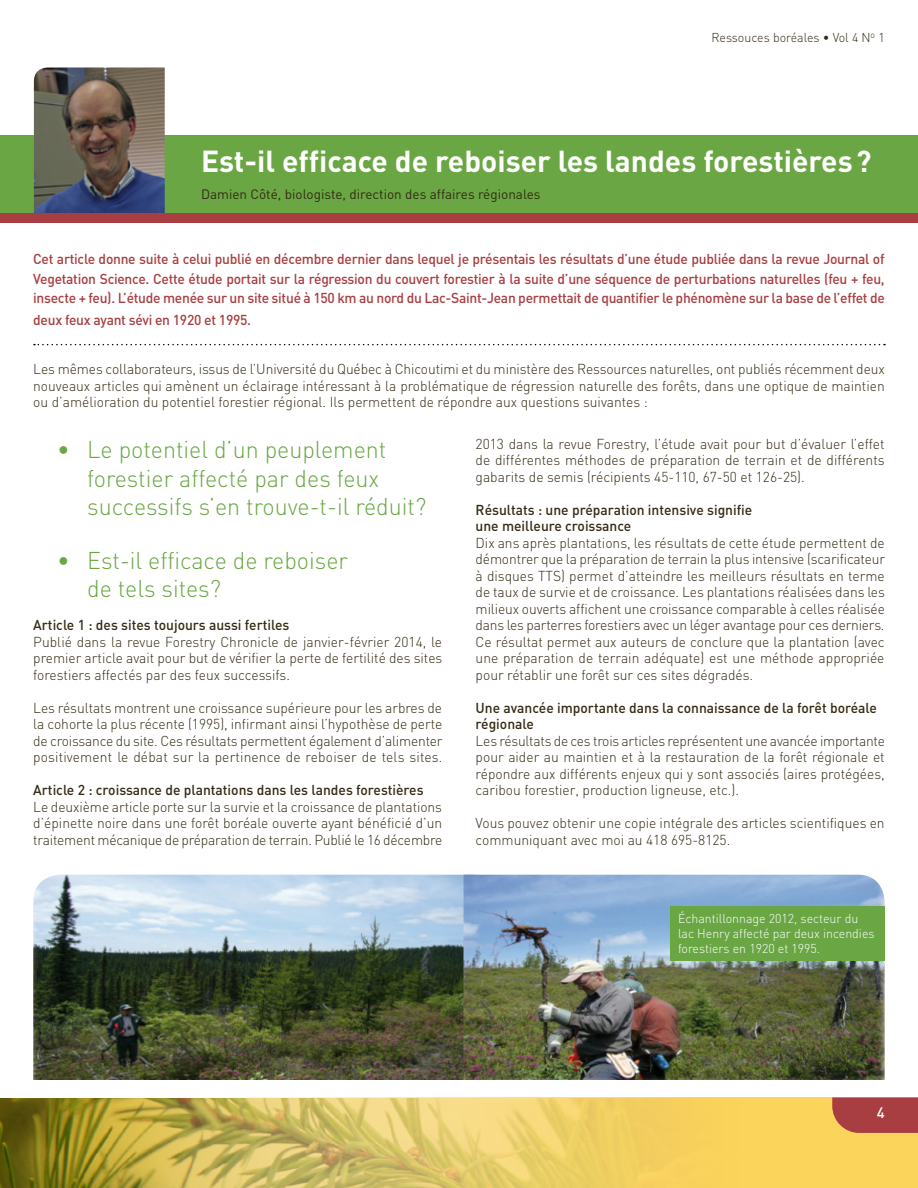
<style>
.page{position:relative;width:918px;height:1188px;background:#fff}
.page>*{position:absolute;margin:0;border:0;box-sizing:border-box;transform-origin:0 0}
.t1{font:700 30px "DIN";color:#fff}
.t2{font:300 24px/28.5px "DIN";color:#6aa744}
.t3{font:500 15px "DIN";color:#fff}
.t4{font:300 14.25px/16.5px "DIN";color:#342a13;text-align:justify}
.t5{font:500 14.25px/19.5px "DIN";letter-spacing:-.02em;color:#a83e41;text-align:justify}
.t6{font:500 14.25px/16.5px "DIN";color:#342a13}
.t7{font:13.5px "DIN";color:#342a13}
.t8{font:300 12.75px/15px "DIN";color:#fff}
.t9{font:300 12.75px "DIN";color:#342a13}
</style>
<div class="page">
<div style="left:0;top:135px;width:918px;height:83px;background:#6aa744"></div>
<svg style="left:0;top:1097px;width:918px;height:91px;background:#d7bd59"></svg>
<svg style="left:832px;top:1097px;width:86px;height:36px;background:#ad4842"></svg>
<img style="left:34px;top:68px;width:131px;height:146px">
<div style="left:0;top:214px;width:918px;height:9px;background:#a83e41"></div>
<svg style="left:34px;top:344px;width:851px;height:1px"></svg>
<img style="left:33px;top:875px;width:431px;height:205px">
<img style="left:464px;top:875px;width:421px;height:205px">
<div style="left:670px;top:906px;width:215px;height:55px;background:#6aa744"></div>
<p class="t9" style="left:711px;top:30px;width:175px">Ressouces boréales • Vol 4 N<sup>o</sup> 1</p>
<h1 class="t1" style="left:201px;top:141px;width:672px">Est-il efficace de reboiser les landes forestières?</h1>
<p class="t7" style="left:201px;top:185px;width:341px">Damien Côté, biologiste, direction des affaires régionales</p>
<p class="t5" style="left:33px;top:249px;width:853px">Cet article donne suite à celui publié en décembre dernier dans lequel je présentais les résultats d’une étude publiée dans la revue Journal of Vegetation Science. Cette étude portait sur la régression du couvert forestier à la suite d’une séquence de perturbations naturelles (feu + feu, insecte + feu). L’étude menée sur un site situé à 150 km au nord du Lac-Saint-Jean permettait de quantifier le phénomène sur la base de l’effet de</p>
<p class="t5" style="left:33px;top:310px;width:219px">deux feux ayant sévi en 1920 et 1995.</p>
<p class="t4" style="left:33px;top:361px;width:853px">Les mêmes collaborateurs, issus de l’Université du Québec à Chicoutimi et du ministère des Ressources naturelles, ont publiés récemment deux nouveaux articles qui amènent un éclairage intéressant à la problématique de régression naturelle des forêts, dans une optique de maintien ou d’amélioration du potentiel forestier régional. Ils permettent de répondre aux questions suivantes :</p>
<h2 class="t2" style="left:87px;top:435px;width:341px;text-indent:-30px">• Le potentiel d’un peuplement forestier affecté par des feux successifs s’en trouve-t-il réduit?</h2>
<h2 class="t2" style="left:87px;top:546px;width:262px;text-indent:-30px">• Est-il efficace de reboiser de tels sites?</h2>
<p class="t6" style="left:33px;top:616px;width:258px">Article 1 : des sites toujours aussi fertiles</p>
<p class="t4" style="left:33px;top:633px;width:411px">Publié dans la revue Forestry Chronicle de janvier-février 2014, le premier article avait pour but de vérifier la perte de fertilité des sites forestiers affectés par des feux successifs.</p>
<p class="t4" style="left:33px;top:699px;width:411px">Les résultats montrent une croissance supérieure pour les arbres de la cohorte la plus récente (1995), infirmant ainsi l’hypothèse de perte de croissance du site. Ces résultats permettent également d’alimenter positivement le débat sur la pertinence de reboiser de tels sites.</p>
<p class="t6" style="left:33px;top:781px;width:392px">Article 2 : croissance de plantations dans les landes forestières</p>
<p class="t4" style="left:33px;top:798px;width:411px">Le deuxième article porte sur la survie et la croissance de plantations d’épinette noire dans une forêt boréale ouverte ayant bénéficié d’un traitement mécanique de préparation de terrain. Publié le 16 décembre</p>
<p class="t4" style="left:476px;top:435px;width:411px">2013 dans la revue Forestry, l’étude avait pour but d’évaluer l’effet de différentes méthodes de préparation de terrain et de différents gabarits de semis (récipients 45-110, 67-50 et 126-25).</p>
<p class="t6" style="left:476px;top:501px;width:278px">Résultats : une préparation intensive signifie une meilleure croissance</p>
<p class="t4" style="left:476px;top:534px;width:411px">Dix ans après plantations, les résultats de cette étude permettent de démontrer que la préparation de terrain la plus intensive (scarificateur à disques TTS) permet d’atteindre les meilleurs résultats en terme de taux de survie et de croissance. Les plantations réalisées dans les milieux ouverts affichent une croissance comparable à celles réalisée dans les parterres forestiers avec un léger avantage pour ces derniers.<br>Ce résultat permet aux auteurs de conclure que la plantation (avec une préparation de terrain adéquate) est une méthode appropriée pour rétablir une forêt sur ces sites dégradés.</p>
<p class="t6" style="left:476px;top:699px;width:403px">Une avancée importante dans la connaissance de la forêt boréale régionale</p>
<p class="t4" style="left:476px;top:732px;width:411px">Les résultats de ces trois articles représentent une avancée importante pour aider au maintien et à la restauration de la forêt régionale et répondre aux différents enjeux qui y sont associés (aires protégées, caribou forestier, production ligneuse, etc.).</p>
<p class="t4" style="left:476px;top:815px;width:411px">Vous pouvez obtenir une copie intégrale des articles scientifiques en communiquant avec moi au 418 695-8125.</p>
<p class="t8" style="left:678px;top:911px;width:198px">Échantillonnage 2012, secteur du lac Henry affecté par deux incendies forestiers en 1920 et 1995.</p>
<p class="t3" style="left:877px;top:1103px;width:9px">4</p>
</div>
